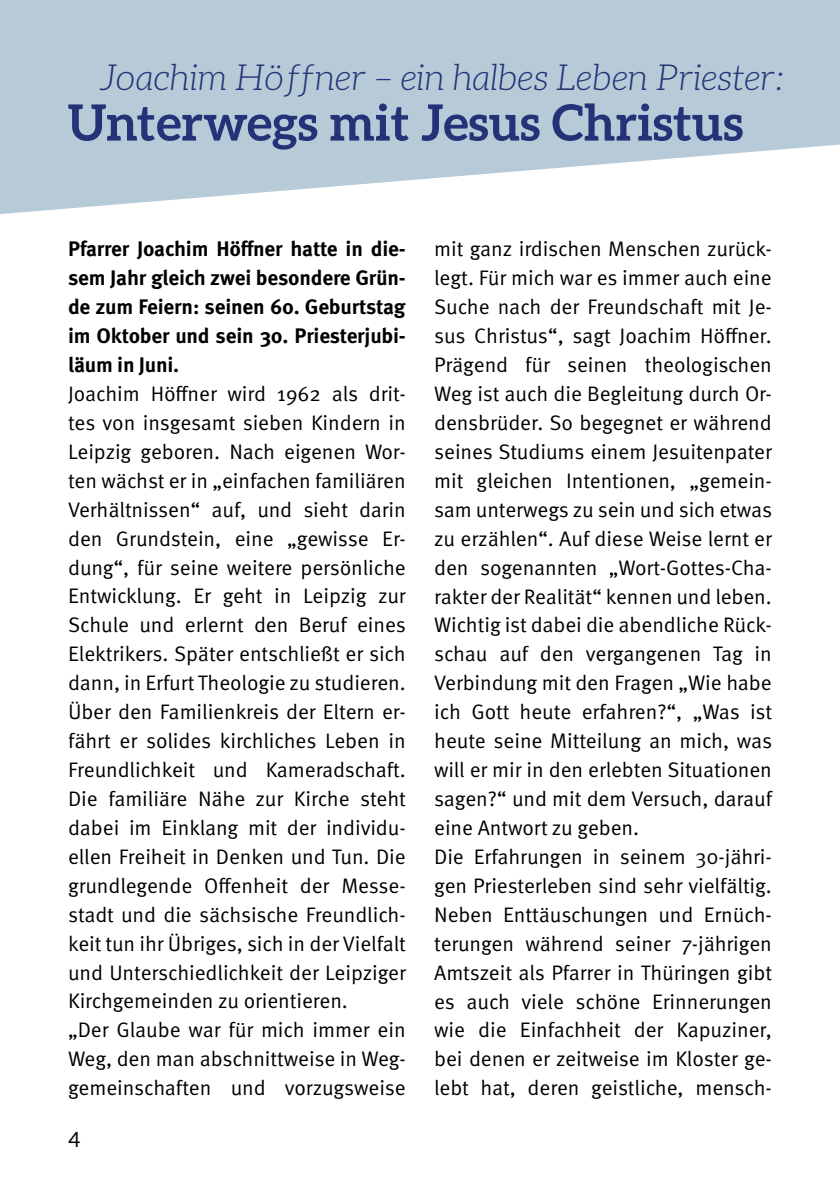
<style>
.page{position:relative;width:840px;height:1191px;background:#fff}
.page>*{position:absolute;margin:0;border:0;box-sizing:border-box;transform-origin:0 0}
.t1{font:700 50px "Aleo";color:#263278}
.t2{font:italic 300 36px "Aleo";color:#263278}
.t3{font:21px/29px "Meta Pro";letter-spacing:-.005em;color:#000}
.t4{font:700 21px/29px "Meta Pro";letter-spacing:-.01em;color:#000;text-align:justify}
.t5{font:21px "Aleo";color:#000}
</style>
<div class="page">
<svg style="left:0;top:0;width:839px;height:214px;fill:#b6cbd7"></svg>
<h2 class="t2" style="left:99px;top:58px;width:686px">Joachim Höffner – ein halbes Leben Priester:</h2>
<h1 class="t1" style="left:67px;top:94px;width:677px">Unterwegs mit Jesus Christus</h1>
<p class="t4" style="left:68px;top:235px;width:339px">Pfarrer Joachim Höffner hatte in die&shy;sem Jahr gleich zwei besondere Grün&shy;de zum Feiern: seinen 60. Geburtstag im Oktober und sein 30. Priesterjubi&shy;läum in Juni.</p>
<p class="t3" style="left:68px;top:380px;width:339px">Joachim Höffner wird 1962 als drit&shy;tes von insgesamt sieben Kindern in Leipzig geboren. Nach eigenen Wor&shy;ten wächst er in „einfachen familiären Verhältnissen“ auf, und sieht darin den Grundstein, eine „gewisse Er&shy;dung“, für seine weitere persönliche Entwicklung. Er geht in Leipzig zur Schule und erlernt den Beruf eines Elektrikers. Später entschließt er sich dann, in Erfurt Theologie zu studieren.<br>Über den Familienkreis der Eltern er&shy;fährt er solides kirchliches Leben in Freundlichkeit und Kameradschaft.<br>Die familiäre Nähe zur Kirche steht dabei im Einklang mit der individu&shy;ellen Freiheit in Denken und Tun. Die grundlegende Offenheit der Messe&shy;stadt und die sächsische Freundlich&shy;keit tun ihr Übriges, sich in der Vielfalt und Unterschiedlichkeit der Leipziger Kirchgemeinden zu orientieren.<br>„Der Glaube war für mich immer ein Weg, den man abschnittweise in Weg&shy;gemeinschaften und vorzugsweise</p>
<p class="t5" style="left:68px;top:1127px;width:14px">4</p>
<p class="t3" style="left:434px;top:235px;width:339px">mit ganz irdischen Menschen zurück&shy;legt. Für mich war es immer auch eine Suche nach der Freundschaft mit Je&shy;sus Christus“, sagt Joachim Höffner.<br>Prägend für seinen theologischen Weg ist auch die Begleitung durch Or&shy;densbrüder. So begegnet er während seines Studiums einem Jesuitenpater mit gleichen Intentionen, „gemein&shy;sam unterwegs zu sein und sich etwas zu erzählen“. Auf diese Weise lernt er den sogenannten „Wort-Gottes-Cha&shy;rakter der Realität“ kennen und leben.<br>Wichtig ist dabei die abendliche Rück&shy;schau auf den vergangenen Tag in Verbindung mit den Fragen „Wie habe ich Gott heute erfahren?“, „Was ist heute seine Mitteilung an mich, was will er mir in den erlebten Situationen sagen?“ und mit dem Versuch, darauf eine Antwort zu geben.<br>Die Erfahrungen in seinem 30-jähri&shy;gen Priesterleben sind sehr vielfältig.<br>Neben Enttäuschungen und Ernüch&shy;terungen während seiner 7-jährigen Amtszeit als Pfarrer in Thüringen gibt es auch viele schöne Erinnerungen wie die Einfachheit der Kapuziner, bei denen er zeitweise im Kloster ge&shy;lebt hat, deren geistliche, mensch-</p>
</div>
